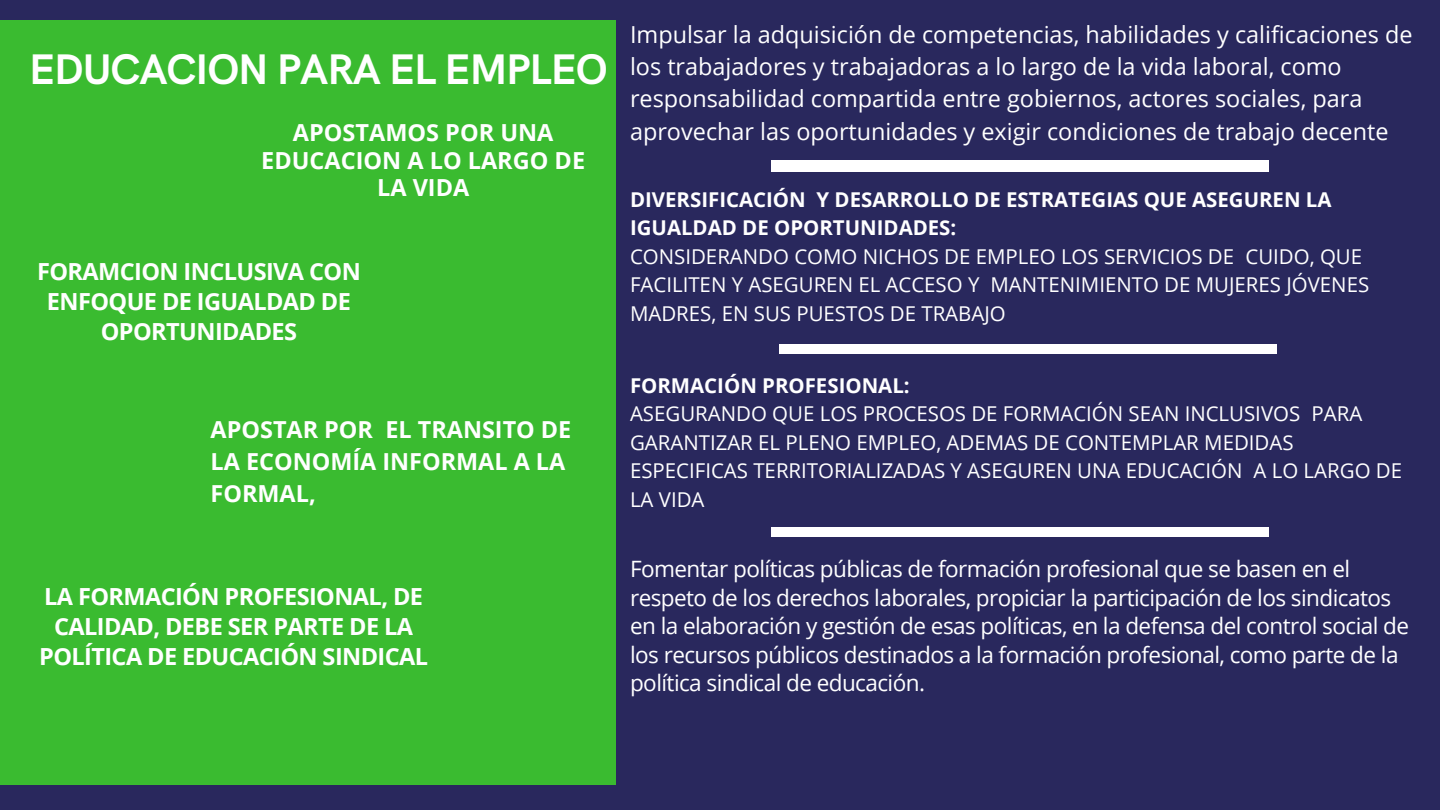
<style>
.page{position:relative;width:1440px;height:810px;background:#29285d}
.page>*{position:absolute;margin:0;border:0;box-sizing:border-box;transform-origin:0 0}
.t1{font:700 42.9px "HK Grotesk";letter-spacing:-.025em;color:#fff}
.t2{font:700 23.5px/30px "Open Sans";letter-spacing:-.025em;color:#fff;text-align:center}
.t3{font:700 23.5px/27.8px "Open Sans";color:#fff;text-align:center}
.t4{font:23.4px/32.2px "Open Sans";color:#fff}
.t5{font:700 23.4px/32.2px "Open Sans";color:#fff}
.t6{font:22.5px/28.5px "Open Sans";letter-spacing:-.025em;color:#fff}
.t7{font:20.4px/28.5px "Open Sans";color:#fff}
.t8{font:700 20.4px/28.5px "Open Sans";color:#fff}
</style>
<div class="page">
<div style="left:0;top:20px;width:616px;height:765px;background:#3abb30"></div>
<div style="left:771px;top:160px;width:497px;height:11px;background:#fff"></div>
<div style="left:779px;top:344px;width:497px;height:10px;background:#fff"></div>
<div style="left:771px;top:527px;width:497px;height:10px;background:#fff"></div>
<h1 class="t1" style="left:29px;top:46px;width:580px">EDUCACION PARA EL EMPLEO</h1>
<p class="t3" style="left:261px;top:118px;width:325px">APOSTAMOS POR UNA<br>EDUCACION A LO LARGO DE<br>LA VIDA</p>
<p class="t2" style="left:37px;top:256px;width:325px">FORAMCION INCLUSIVA CON<br>ENFOQUE DE IGUALDAD DE<br>OPORTUNIDADES</p>
<p class="t5" style="left:211px;top:413px;width:362px">APOSTAR POR EL TRANSITO DE<br>LA ECONOMÍA INFORMAL A LA<br>FORMAL,</p>
<p class="t2" style="left:39px;top:581px;width:390px">LA FORMACIÓN PROFESIONAL, DE<br>CALIDAD, DEBE SER PARTE DE LA<br>POLÍTICA DE EDUCACIÓN SINDICAL</p>
<p class="t4" style="left:630px;top:18px;width:784px">Impulsar la adquisición de competencias, habilidades y calificaciones de los trabajadores y trabajadoras a lo largo de la vida laboral, como responsabilidad compartida entre gobiernos, actores sociales, para aprovechar las oportunidades y exigir condiciones de trabajo decente</p>
<p class="t8" style="left:630px;top:185px;width:703px">DIVERSIFICACIÓN Y DESARROLLO DE ESTRATEGIAS QUE ASEGUREN LA<br>IGUALDAD DE OPORTUNIDADES:</p>
<p class="t7" style="left:630px;top:242px;width:741px">CONSIDERANDO COMO NICHOS DE EMPLEO LOS SERVICIOS DE CUIDO, QUE<br>FACILITEN Y ASEGUREN EL ACCESO Y MANTENIMIENTO DE MUJERES JÓVENES<br>MADRES, EN SUS PUESTOS DE TRABAJO</p>
<p class="t8" style="left:630px;top:370px;width:281px">FORMACIÓN PROFESIONAL:</p>
<p class="t7" style="left:630px;top:399px;width:774px">ASEGURANDO QUE LOS PROCESOS DE FORMACIÓN SEAN INCLUSIVOS PARA GARANTIZAR EL PLENO EMPLEO, ADEMAS DE CONTEMPLAR MEDIDAS ESPECIFICAS TERRITORIALIZADAS Y ASEGUREN UNA EDUCACIÓN A LO LARGO DE LA VIDA</p>
<p class="t6" style="left:630px;top:554px;width:781px">Fomentar políticas públicas de formación profesional que se basen en el respeto de los derechos laborales, propiciar la participación de los sindicatos en la elaboración y gestión de esas políticas, en la defensa del control social de los recursos públicos destinados a la formación profesional, como parte de la política sindical de educación.</p>
</div>
